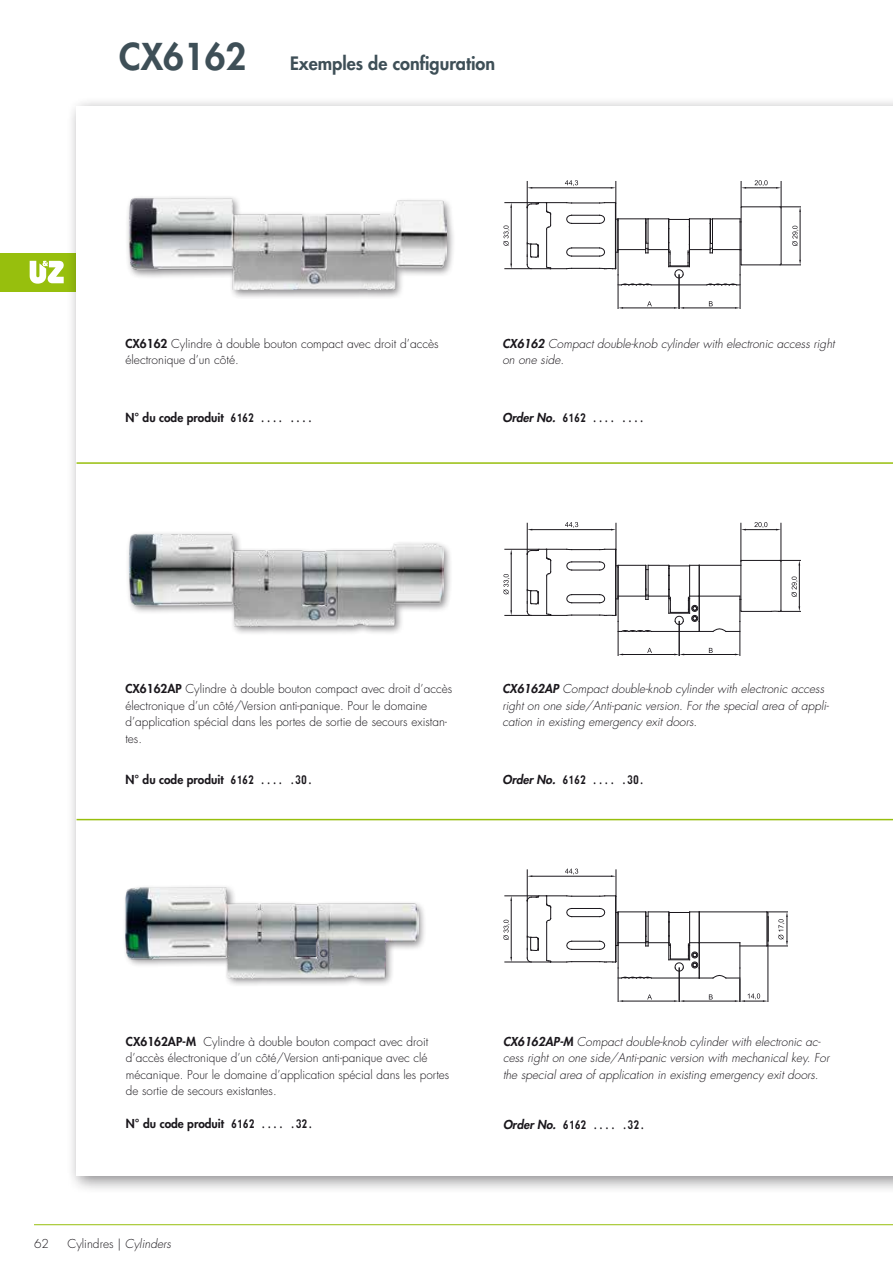
<style>
.page{position:relative;width:893px;height:1263px;background:#fff}
.page>*{position:absolute;margin:0;border:0;box-sizing:border-box;transform-origin:0 0}
.t1{font:800 18px "Futura Std";color:#3e4f57}
.t2{font:300 12px/16.5px "Futura Std";color:#1a171c}
.t3{font:italic 300 12px/16.5px "Futura Std";color:#1a171c}
.t4{font:800 12px "Futura Std";color:#1a171c}
.t5{font:12px "Monofonto";color:#1a171c}
.s1{font-size:36px}
.s2{font-weight:800}
.s3{font-family:"Monofonto";font-weight:400}
.s4{font-family:"Futura Std";font-weight:800;font-style:italic}
.s5{font-style:italic}
</style>
<div class="page">
<div style="left:0;top:253px;width:77px;height:38px;background:#97bf0d"></div>
<svg style="left:30px;top:261px;width:34px;height:23px"></svg>
<hr style="left:34px;top:1224px;width:859px;height:1px;background:#97bf0d">
<div style="left:67px;top:96px;width:826px;height:1098px;background:#1a171c;opacity:.5"></div>
<div style="left:77px;top:106px;width:816px;height:1069px;background:#fff"></div>
<hr style="left:77px;top:462px;width:816px;height:2px;background:#97bf0d">
<hr style="left:77px;top:819px;width:816px;height:1px;background:#97bf0d">
<div style="left:126px;top:530px;width:327px;height:106px;background:#1a171c;opacity:.5"></div>
<img style="left:128px;top:533px;width:315px;height:95px">
<div style="left:122px;top:884px;width:305px;height:104px;background:#1a171c;opacity:.5"></div>
<img style="left:126px;top:887px;width:292px;height:92px">
<div style="left:125px;top:194px;width:331px;height:105px;background:#1a171c;opacity:.5"></div>
<img style="left:128px;top:198px;width:318px;height:91px">
<hr style="left:781px;top:208px;width:1px;height:56px;background:#1a171c">
<hr style="left:742px;top:207px;width:38px;height:1px;background:#1a171c">
<hr style="left:742px;top:265px;width:38px;height:1px;background:#1a171c">
<hr style="left:800px;top:212px;width:1px;height:48px;background:#1a171c">
<svg style="left:779px;top:260px;width:22px;height:6px"></svg>
<svg style="left:792px;top:226px;width:6px;height:20px"></svg>
<hr style="left:746px;top:188px;width:30px;height:1px;background:#1a171c">
<svg style="left:776px;top:181px;width:25px;height:31px"></svg>
<svg style="left:755px;top:180px;width:13px;height:6px"></svg>
<svg style="left:503px;top:180px;width:243px;height:129px"></svg>
<hr style="left:781px;top:561px;width:1px;height:49px;background:#1a171c">
<hr style="left:741px;top:560px;width:39px;height:1px;background:#1a171c">
<hr style="left:741px;top:611px;width:30px;height:1px;background:#1a171c">
<hr style="left:781px;top:523px;width:1px;height:37px;background:#1a171c">
<hr style="left:746px;top:529px;width:30px;height:1px;background:#1a171c">
<svg style="left:754px;top:522px;width:13px;height:6px"></svg>
<hr style="left:799px;top:565px;width:1px;height:41px;background:#1a171c">
<svg style="left:780px;top:560px;width:20px;height:5px"></svg>
<svg style="left:770px;top:606px;width:30px;height:6px"></svg>
<svg style="left:791px;top:576px;width:7px;height:21px"></svg>
<svg style="left:503px;top:522px;width:243px;height:133px"></svg>
<svg style="left:503px;top:868px;width:285px;height:134px"></svg>
<h1 class="t1" style="left:119px;top:52px;width:378px"><span class="s1">CX6162</span> Exemples de configuration</h1>
<p class="t2" style="left:125px;top:336px;width:315px"><span class="s2">CX6162</span> Cylindre à double bouton compact avec droit d’accès électronique d’un côté.</p>
<p class="t4" style="left:125px;top:410px;width:189px">N° du code produit <span class="s3">6162 .... ....</span></p>
<p class="t3" style="left:502px;top:336px;width:334px"><span class="s2">CX6162</span> Compact double-knob cylinder with electronic access right on one side.</p>
<p class="t5" style="left:502px;top:411px;width:144px"><span class="s4">Order No.</span> 6162 .... ....</p>
<p class="t2" style="left:125px;top:681px;width:328px"><span class="s2">CX6162AP</span> Cylindre à double bouton compact avec droit d’accès électronique d’un côté/Version anti-panique. Pour le domaine d’application spécial dans les portes de sortie de secours existan&shy;tes.</p>
<p class="t4" style="left:125px;top:772px;width:189px">N° du code produit <span class="s3">6162 .... .30.</span></p>
<p class="t3" style="left:502px;top:681px;width:328px"><span class="s2">CX6162AP</span> Compact double-knob cylinder with electronic access right on one side/Anti-panic version. For the special area of appli&shy;cation in existing emergency exit doors.</p>
<p class="t5" style="left:502px;top:772px;width:144px"><span class="s4">Order No.</span> 6162 .... .30.</p>
<p class="t2" style="left:126px;top:1033px;width:325px"><span class="s2">CX6162AP-M</span> Cylindre à double bouton compact avec droit d’accès électronique d’un côté/Version anti-panique avec clé mécanique. Pour le domaine d’application spécial dans les portes de sortie de secours existantes.</p>
<p class="t4" style="left:126px;top:1116px;width:189px">N° du code produit <span class="s3">6162 .... .32.</span></p>
<p class="t2" style="left:34px;top:1236px;width:16px">62</p>
<p class="t2" style="left:67px;top:1236px;width:105px">Cylindres | <span class="s5">Cylinders</span></p>
<p class="t3" style="left:503px;top:1033px;width:328px"><span class="s2">CX6162AP-M</span> Compact double-knob cylinder with electronic ac&shy;cess right on one side/Anti-panic version with mechanical key. For the special area of application in existing emergency exit doors.</p>
<p class="t5" style="left:503px;top:1117px;width:144px"><span class="s4">Order No.</span> 6162 .... .32.</p>
</div>
